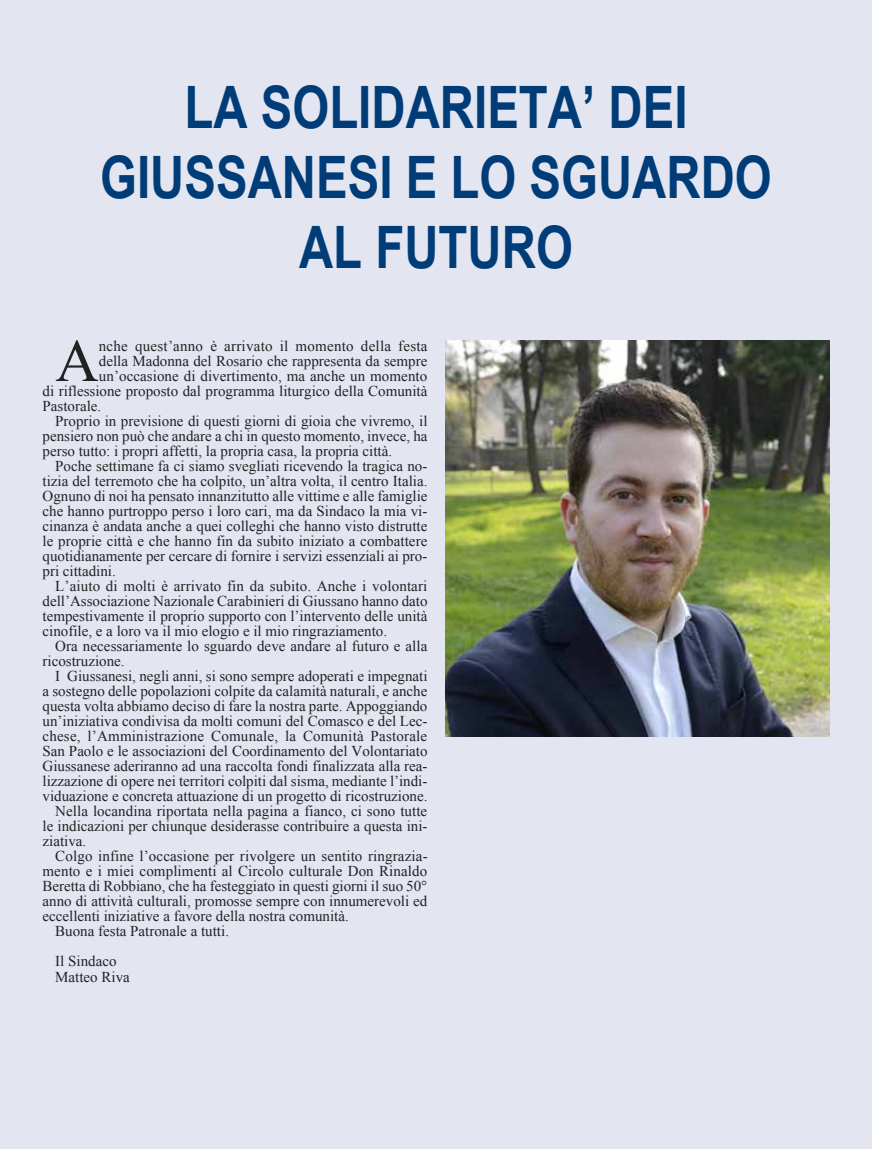
<style>
.page{position:relative;width:872px;height:1149px;background:#fff}
.page>*{position:absolute;margin:0;border:0;box-sizing:border-box;transform-origin:0 0}
.t1{font:60.3px "Times New Roman";color:#222}
.t2{font:700 58.5px/70.2px "Arial";color:#003d78;text-align:center;scale:.81 1}
.t3{font:15px/15px "Times New Roman";color:#222}
</style>
<div class="page">
<div style="left:0;top:0;width:872px;height:1148px;background:#e3e6f1"></div>
<img style="left:445px;top:340px;width:384px;height:396px">
<h2 class="t2" style="left:100px;top:74px;width:830px">LA SOLIDARIETA’ DEI<br>GIUSSANESI E LO SGUARDO<br>AL FUTURO</h2>
<h1 class="t1" style="left:55px;top:320px;width:45px">A</h1>
<p class="t3" style="left:99px;top:338px;width:330px">nche quest’anno è arrivato il momento della festa</p>
<p class="t3" style="left:99px;top:353px;width:330px">della Madonna del Rosario che rappresenta da sempre</p>
<p class="t3" style="left:99px;top:368px;width:330px">un’occasione di divertimento, ma anche un momento</p>
<p class="t3" style="left:43px;top:383px;width:386px">di riflessione proposto dal programma liturgico della Comunità</p>
<p class="t3" style="left:43px;top:398px;width:60px">Pastorale.</p>
<p class="t3" style="left:55px;top:413px;width:374px">Proprio in previsione di questi giorni di gioia che vivremo, il</p>
<p class="t3" style="left:43px;top:428px;width:386px">pensiero non può che andare a chi in questo momento, invece, ha</p>
<p class="t3" style="left:43px;top:443px;width:351px">perso tutto: i propri affetti, la propria casa, la propria città.</p>
<p class="t3" style="left:55px;top:458px;width:374px">Poche settimane fa ci siamo svegliati ricevendo la tragica no-</p>
<p class="t3" style="left:43px;top:473px;width:386px">tizia del terremoto che ha colpito, un’altra volta, il centro Italia.</p>
<p class="t3" style="left:43px;top:488px;width:386px">Ognuno di noi ha pensato innanzitutto alle vittime e alle famiglie</p>
<p class="t3" style="left:43px;top:503px;width:386px">che hanno purtroppo perso i loro cari, ma da Sindaco la mia vi-</p>
<p class="t3" style="left:43px;top:518px;width:386px">cinanza è andata anche a quei colleghi che hanno visto distrutte</p>
<p class="t3" style="left:43px;top:533px;width:386px">le proprie città e che hanno fin da subito iniziato a combattere</p>
<p class="t3" style="left:43px;top:548px;width:386px">quotidianamente per cercare di fornire i servizi essenziali ai pro-</p>
<p class="t3" style="left:43px;top:563px;width:75px">pri cittadini.</p>
<p class="t3" style="left:55px;top:578px;width:373px">L’aiuto di molti è arrivato fin da subito. Anche i volontari</p>
<p class="t3" style="left:43px;top:593px;width:386px">dell’Associazione Nazionale Carabinieri di Giussano hanno dato</p>
<p class="t3" style="left:43px;top:608px;width:386px">tempestivamente il proprio supporto con l’intervento delle unità</p>
<p class="t3" style="left:43px;top:623px;width:346px">cinofile, e a loro va il mio elogio e il mio ringraziamento.</p>
<p class="t3" style="left:55px;top:638px;width:373px">Ora necessariamente lo sguardo deve andare al futuro e alla</p>
<p class="t3" style="left:43px;top:653px;width:84px">ricostruzione.</p>
<p class="t3" style="left:55px;top:668px;width:374px">I Giussanesi, negli anni, si sono sempre adoperati e impegnati</p>
<p class="t3" style="left:43px;top:683px;width:386px">a sostegno delle popolazioni colpite da calamità naturali, e anche</p>
<p class="t3" style="left:43px;top:698px;width:386px">questa volta abbiamo deciso di fare la nostra parte. Appoggiando</p>
<p class="t3" style="left:43px;top:713px;width:386px">un’iniziativa condivisa da molti comuni del Comasco e del Lec-</p>
<p class="t3" style="left:43px;top:728px;width:386px">chese, l’Amministrazione Comunale, la Comunità Pastorale</p>
<p class="t3" style="left:43px;top:743px;width:386px">San Paolo e le associazioni del Coordinamento del Volontariato</p>
<p class="t3" style="left:43px;top:758px;width:386px">Giussanese aderiranno ad una raccolta fondi finalizzata alla rea-</p>
<p class="t3" style="left:43px;top:773px;width:386px">lizzazione di opere nei territori colpiti dal sisma, mediante l’indi-</p>
<p class="t3" style="left:43px;top:788px;width:386px">viduazione e concreta attuazione di un progetto di ricostruzione.</p>
<p class="t3" style="left:55px;top:803px;width:373px">Nella locandina riportata nella pagina a fianco, ci sono tutte</p>
<p class="t3" style="left:43px;top:818px;width:386px">le indicazioni per chiunque desiderasse contribuire a questa ini-</p>
<p class="t3" style="left:43px;top:833px;width:45px">ziativa.</p>
<p class="t3" style="left:55px;top:848px;width:374px">Colgo infine l’occasione per rivolgere un sentito ringrazia-</p>
<p class="t3" style="left:43px;top:863px;width:386px">mento e i miei complimenti al Circolo culturale Don Rinaldo</p>
<p class="t3" style="left:43px;top:878px;width:386px">Beretta di Robbiano, che ha festeggiato in questi giorni il suo 50°</p>
<p class="t3" style="left:43px;top:893px;width:386px">anno di attività culturali, promosse sempre con innumerevoli ed</p>
<p class="t3" style="left:43px;top:908px;width:308px">eccellenti iniziative a favore della nostra comunità.</p>
<p class="t3" style="left:55px;top:923px;width:175px">Buona festa Patronale a tutti.</p>
<p class="t3" style="left:55px;top:953px;width:76px">Il Sindaco<br>Matteo Riva</p>
</div>
